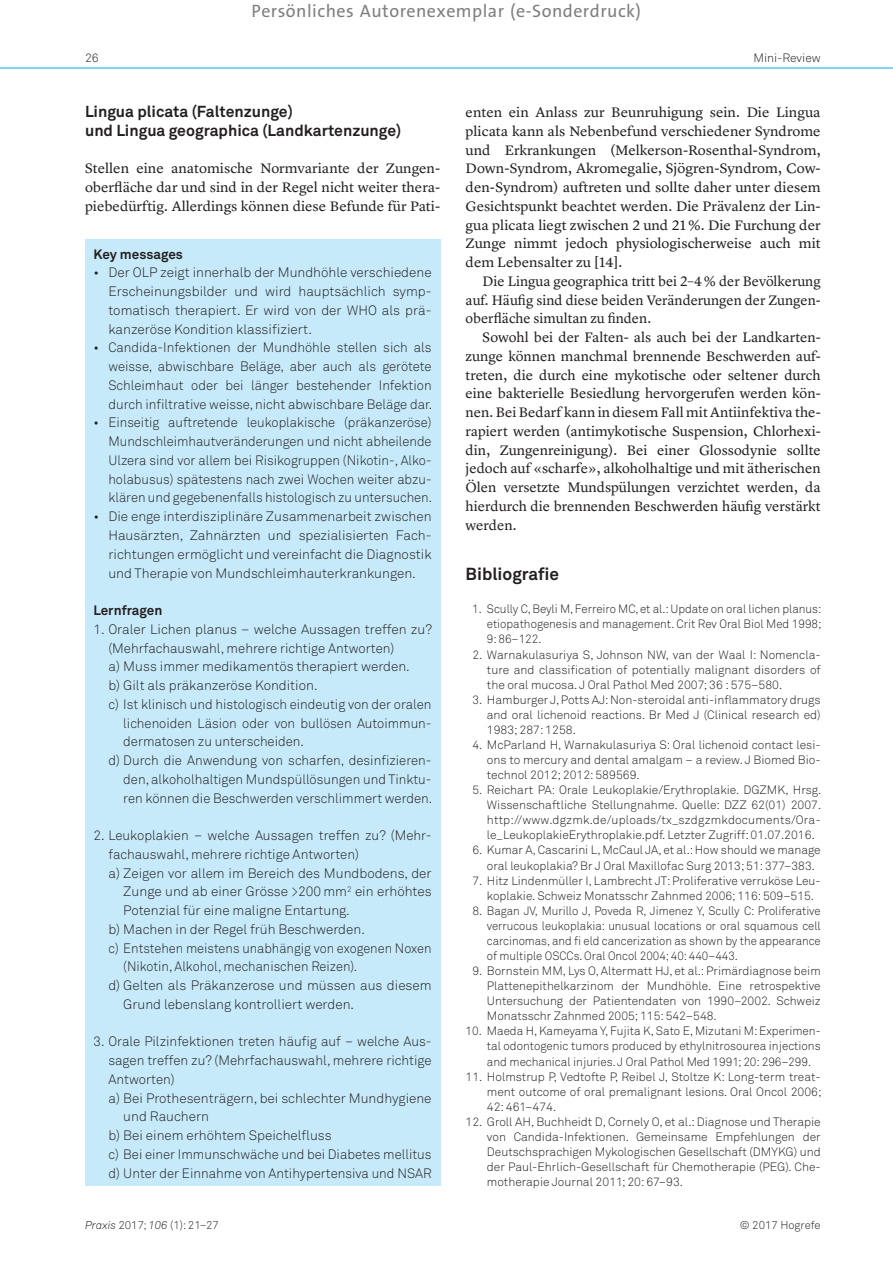
<style>
.page{position:relative;width:893px;height:1263px;background:#fff}
.page>*{position:absolute;margin:0;border:0;box-sizing:border-box;transform-origin:0 0}
.t1{font:18px "The Sans B5 Plain";letter-spacing:.025em;color:#7f7f7f}
.t2{font:700 17.25px "Akkurat Pro";color:#231f20}
.t3{font:700 15.75px/18.8px "Akkurat Pro";color:#231f20}
.t4{font:14.25px/18.8px "Lyon Text";color:#231f20;text-align:justify}
.t5{font:14.25px/18.8px "Lyon Text";color:#231f20;text-align:justify;scale:1.04 1}
.t6{font:300 13.5px/18.8px "Akkurat Pro";color:#231f20;text-align:justify}
.t7{font:300 13.5px/18.8px "Akkurat Pro";color:#231f20;text-align:justify;scale:.96 1}
.t8{font:300 13.5px "Akkurat Pro";color:#231f20;scale:.95 1}
.t9{font:700 13.5px "Akkurat Pro";color:#231f20}
.t10{font:300 12px/15px "Akkurat Pro";color:#231f20;text-align:justify}
.t11{font:300 12px/15px "Akkurat Pro";color:#231f20;text-align:justify;scale:.96 1}
.t12{font:300 11.25px "Akkurat Pro";color:#231f20}
.s1{font-style:italic}
</style>
<div class="page">
<hr style="left:0;top:68px;width:892px;height:1px;background:#00aeef">
<div style="left:85px;top:240px;width:355px;height:946px;background:#c6eafa"></div>
<h1 class="t1" style="left:251px;top:1px;width:391px">Persönliches Autorenexemplar (e-Sonderdruck)</h1>
<p class="t10" style="left:85px;top:50px;width:15px">26</p>
<p class="t10" style="left:753px;top:50px;width:69px">Mini-Review</p>
<h3 class="t3" style="left:85px;top:102px;width:318px">Lingua plicata (Faltenzunge)<br>und Lingua geographica (Landkartenzunge)</h3>
<p class="t5" style="left:85px;top:158px;width:343px">Stellen eine anatomische Normvariante der Zungen&shy;oberfläche dar und sind in der Regel nicht weiter thera&shy;piebedürftig. Allerdings können diese Befunde für Pati-</p>
<p class="t9" style="left:94px;top:246px;width:91px">Key messages</p>
<p class="t6" style="left:108px;top:263px;width:325px;text-indent:-15px">• Der OLP zeigt innerhalb der Mundhöhle verschiedene Erscheinungsbilder und wird hauptsächlich symp&shy;tomatisch therapiert. Er wird von der WHO als prä&shy;kanzeröse Kondition klassifiziert.</p>
<p class="t6" style="left:108px;top:338px;width:325px;text-indent:-15px">• Candida-Infektionen der Mundhöhle stellen sich als weisse, abwischbare Beläge, aber auch als gerötete Schleimhaut oder bei länger bestehender Infektion durch infiltrative weisse, nicht abwischbare Beläge dar.</p>
<p class="t7" style="left:108px;top:413px;width:339px;text-indent:-15px">• Einseitig auftretende leukoplakische (präkanzeröse)<br>Mundschleimhautveränderungen und nicht abheilende Ulzera sind vor allem bei Risikogruppen (Nikotin-, Alko&shy;holabusus) spätestens nach zwei Wochen weiter abzu&shy;klären und gegebenenfalls histologisch zu untersuchen.</p>
<p class="t6" style="left:108px;top:507px;width:325px;text-indent:-15px">• Die enge interdisziplinäre Zusammenarbeit zwischen Hausärzten, Zahnärzten und spezialisierten Fach&shy;richtungen ermöglicht und vereinfacht die Diagnostik und Therapie von Mundschleimhauterkrankungen.</p>
<p class="t9" style="left:94px;top:602px;width:70px">Lernfragen</p>
<p class="t6" style="left:94px;top:620px;width:340px">1. Oraler Lichen planus – welche Aussagen treffen zu?</p>
<p class="t6" style="left:108px;top:638px;width:287px">(Mehrfachauswahl, mehrere richtige Antworten)</p>
<p class="t6" style="left:108px;top:657px;width:303px">a) Muss immer medikamentös therapiert werden.</p>
<p class="t6" style="left:108px;top:676px;width:211px">b) Gilt als präkanzeröse Kondition.</p>
<p class="t6" style="left:108px;top:695px;width:325px">c) Ist klinisch und histologisch eindeutig von der oralen</p>
<p class="t6" style="left:123px;top:713px;width:310px">lichenoiden Läsion oder von bullösen Autoimmun-</p>
<p class="t6" style="left:123px;top:732px;width:182px">dermatosen zu unterscheiden.</p>
<p class="t6" style="left:108px;top:751px;width:325px">d) Durch die Anwendung von scharfen, desinfizieren-</p>
<p class="t6" style="left:123px;top:770px;width:310px">den, alkoholhaltigen Mundspüllösungen und Tinktu-</p>
<p class="t6" style="left:123px;top:788px;width:310px">ren können die Beschwerden verschlimmert werden.</p>
<p class="t6" style="left:94px;top:826px;width:340px">2. Leukoplakien – welche Aussagen treffen zu? (Mehr-</p>
<p class="t6" style="left:108px;top:845px;width:252px">fachauswahl, mehrere richtige Antworten)</p>
<p class="t6" style="left:108px;top:863px;width:325px">a) Zeigen vor allem im Bereich des Mundbodens, der</p>
<p class="t6" style="left:123px;top:882px;width:310px">Zunge und ab einer Grösse &gt;200 mm<sup>2</sup> ein erhöhtes</p>
<p class="t6" style="left:123px;top:901px;width:228px">Potenzial für eine maligne Entartung.</p>
<p class="t6" style="left:108px;top:920px;width:258px">b) Machen in der Regel früh Beschwerden.</p>
<p class="t8" style="left:108px;top:940px;width:342px">c) Entstehen meistens unabhängig von exogenen Noxen</p>
<p class="t8" style="left:123px;top:958px;width:248px">(Nikotin, Alkohol, mechanischen Reizen).</p>
<p class="t6" style="left:108px;top:976px;width:325px">d) Gelten als Präkanzerose und müssen aus diesem</p>
<p class="t6" style="left:123px;top:995px;width:232px">Grund lebenslang kontrolliert werden.</p>
<p class="t6" style="left:94px;top:1032px;width:340px">3. Orale Pilzinfektionen treten häufig auf – welche Aus-</p>
<p class="t6" style="left:108px;top:1051px;width:325px">sagen treffen zu? (Mehrfachauswahl, mehrere richtige</p>
<p class="t6" style="left:108px;top:1070px;width:68px">Antworten)</p>
<p class="t6" style="left:108px;top:1088px;width:325px">a) Bei Prothesenträgern, bei schlechter Mundhygiene</p>
<p class="t6" style="left:123px;top:1107px;width:87px">und Rauchern</p>
<p class="t6" style="left:108px;top:1126px;width:225px">b) Bei einem erhöhtem Speichelfluss</p>
<p class="t6" style="left:108px;top:1145px;width:325px">c) Bei einer Immunschwäche und bei Diabetes mellitus</p>
<p class="t6" style="left:108px;top:1163px;width:325px">d) Unter der Einnahme von Antihypertensiva und NSAR</p>
<p class="t5" style="left:466px;top:102px;width:343px">enten ein Anlass zur Beunruhigung sein. Die Lingua plicata kann als Nebenbefund verschiedener Syndrome und Erkrankungen (Melkerson-Rosenthal-Syndrom, Down-Syndrom, Akromegalie, Sjögren-Syndrom, Cow&shy;den-Syndrom) auftreten und sollte daher unter diesem Gesichtspunkt beachtet werden. Die Prävalenz der Lin&shy;gua plicata liegt zwischen 2 und 21 %. Die Furchung der Zunge nimmt jedoch physiologischerweise auch mit dem Lebensalter zu [14].</p>
<p class="t4" style="left:466px;top:271px;width:357px;text-indent:17px">Die Lingua geographica tritt bei 2–4 % der Bevölkerung auf. Häufig sind diese beiden Veränderungen der Zungen&shy;oberfläche simultan zu finden.</p>
<p class="t4" style="left:466px;top:327px;width:357px;text-indent:17px">Sowohl bei der Falten- als auch bei der Landkarten&shy;zunge können manchmal brennende Beschwerden auf&shy;treten, die durch eine mykotische oder seltener durch eine bakterielle Besiedlung hervorgerufen werden kön&shy;nen. Bei Bedarf kann in diesem Fall mit Antiinfektiva the&shy;rapiert werden (antimykotische Suspension, Chlorhexi&shy;din, Zungenreinigung). Bei einer Glossodynie sollte jedoch auf «scharfe», alkoholhaltige und mit ätherischen Ölen versetzte Mundspülungen verzichtet werden, da hierdurch die brennenden Beschwerden häufig verstärkt werden.</p>
<h2 class="t2" style="left:466px;top:563px;width:95px">Bibliografie</h2>
<p class="t11" style="left:487px;top:602px;width:350px;text-indent:-15px">1. Scully C, Beyli M, Ferreiro MC, et al.: Update on oral lichen planus: etiopathogenesis and management. Crit Rev Oral Biol Med 1998; 9: 86–122.</p>
<p class="t10" style="left:487px;top:647px;width:335px;text-indent:-15px">2. Warnakulasuriya S, Johnson NW, van der Waal I: Nomencla&shy;ture and classification of potentially malignant disorders of the oral mucosa. J Oral Pathol Med 2007; 36 : 575–580.</p>
<p class="t10" style="left:487px;top:692px;width:335px;text-indent:-15px">3. Hamburger J, Potts AJ: Non-steroidal anti-inflammatory drugs and oral lichenoid reactions. Br Med J (Clinical research ed)<br>1983; 287: 1258.</p>
<p class="t10" style="left:487px;top:737px;width:335px;text-indent:-15px">4. McParland H, Warnakulasuriya S: Oral lichenoid contact lesi&shy;ons to mercury and dental amalgam – a review. J Biomed Bio&shy;technol 2012; 2012: 589569.</p>
<p class="t10" style="left:487px;top:782px;width:336px;text-indent:-15px">5. Reichart PA: Orale Leukoplakie/Erythroplakie. DGZMK, Hrsg.<br>Wissenschaftliche Stellungnahme. Quelle: DZZ 62(01) 2007. http://www.dgzmk.de/uploads/tx_szdgzmkdocuments/Ora&shy;le_LeukoplakieErythroplakie.pdf. Letzter Zugriff: 01.07.2016.</p>
<p class="t10" style="left:487px;top:843px;width:335px;text-indent:-14px">6. Kumar A, Cascarini L, McCaul JA, et al.: How should we manage oral leukoplakia? Br J Oral Maxillofac Surg 2013; 51: 377–383.</p>
<p class="t10" style="left:487px;top:873px;width:335px;text-indent:-14px">7. Hitz Lindenmüller I, Lambrecht JT: Proliferative verruköse Leu&shy;koplakie. Schweiz Monatsschr Zahnmed 2006; 116: 509–515.</p>
<p class="t10" style="left:487px;top:903px;width:335px;text-indent:-14px">8. Bagan JV, Murillo J, Poveda R, Jimenez Y, Scully C: Proliferative verrucous leukoplakia: unusual locations or oral squamous cell carcinomas, and fi eld cancerization as shown by the appearance of multiple OSCCs. Oral Oncol 2004; 40: 440–443.</p>
<p class="t10" style="left:487px;top:963px;width:335px;text-indent:-14px">9. Bornstein MM, Lys O, Altermatt HJ, et al.: Primärdiagnose beim Plattenepithelkarzinom der Mundhöhle. Eine retrospektive Untersuchung der Patientendaten von 1990–2002. Schweiz Monatsschr Zahnmed 2005; 115: 542–548.</p>
<p class="t10" style="left:487px;top:1024px;width:335px;text-indent:-21px">10. Maeda H, Kameyama Y, Fujita K, Sato E, Mizutani M: Experimen&shy;tal odontogenic tumors produced by ethylnitrosourea injections and mechanical injuries. J Oral Pathol Med 1991; 20: 296–299.</p>
<p class="t10" style="left:487px;top:1069px;width:336px;text-indent:-21px">11. Holmstrup P, Vedtofte P, Reibel J, Stoltze K: Long-term treat&shy;ment outcome of oral premalignant lesions. Oral Oncol 2006; 42: 461–474.</p>
<p class="t10" style="left:487px;top:1114px;width:335px;text-indent:-21px">12. Groll AH, Buchheidt D, Cornely O, et al.: Diagnose und Therapie von Candida-Infektionen. Gemeinsame Empfehlungen der Deutschsprachigen Mykologischen Gesellschaft (DMYKG) und der Paul-Ehrlich-Gesellschaft für Chemotherapie (PEG). Che&shy;motherapie Journal 2011; 20: 67–93.</p>
<p class="t12" style="left:85px;top:1219px;width:135px"><span class="s1">Praxis</span> 2017; <span class="s1">106</span> (1): 21–27</p>
<p class="t12" style="left:740px;top:1219px;width:82px">© 2017 Hogrefe</p>
</div>
